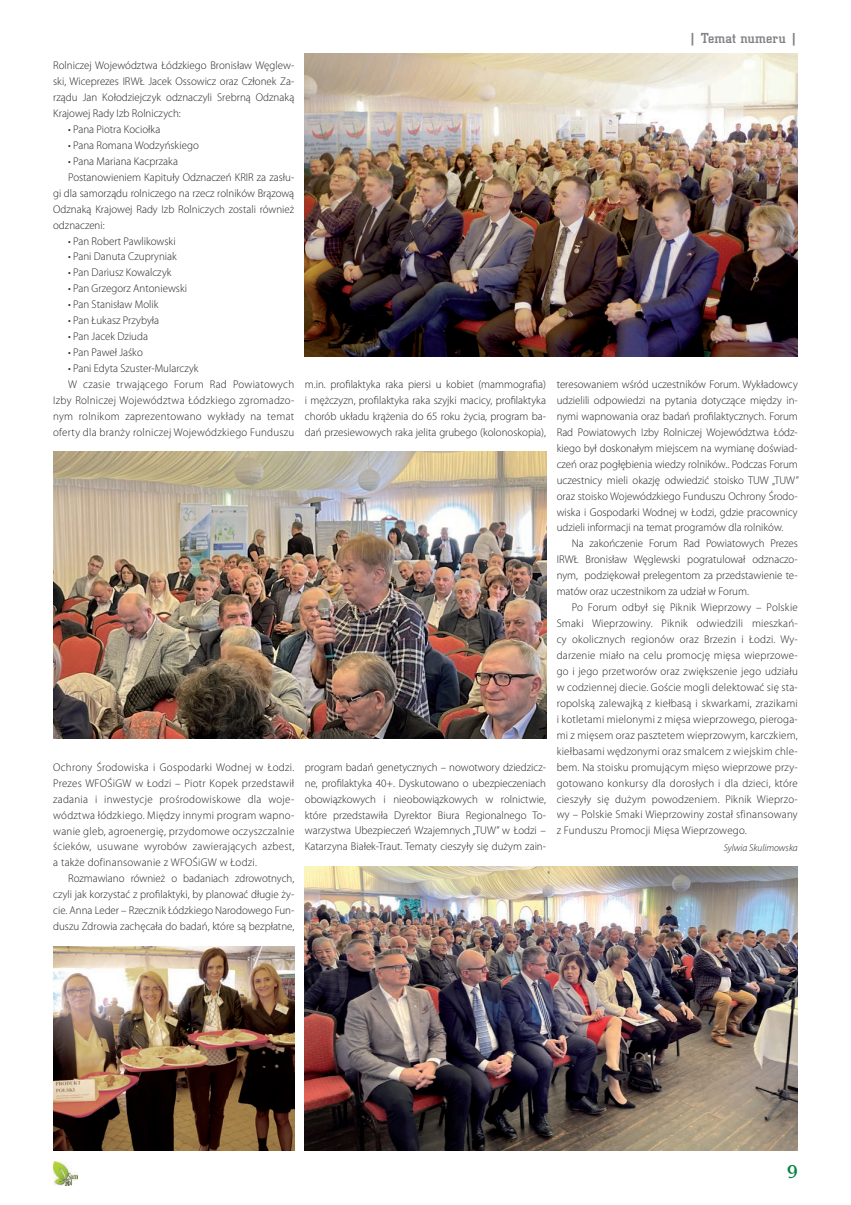
<style>
.page{position:relative;width:851px;height:1205px;background:#fff}
.page>*{position:absolute;margin:0;border:0;box-sizing:border-box;transform-origin:0 0}
.t1{font:700 17.5px "Altrincham";color:#008340}
.t2{font:500 15px "City DEE";letter-spacing:.005em;color:#808285}
.t3{font:300 11.25px/16px "Myriad Pro";color:#231f20;text-align:justify}
.t4{font:300 11.25px "Myriad Pro";letter-spacing:.025em;color:#231f20}
.t5{font:italic 300 10px "Myriad Pro";color:#231f20}
</style>
<div class="page">
<img style="left:53px;top:1161px;width:25px;height:24px">
<img style="left:305px;top:53px;width:492px;height:303px">
<img style="left:53px;top:452px;width:493px;height:287px">
<img style="left:305px;top:866px;width:492px;height:285px">
<img style="left:53px;top:946px;width:241px;height:205px">
<p class="t3" style="left:53px;top:58px;width:242px">Rolniczej Województwa Łódzkiego Bronisław Węglew&shy;ski, Wiceprezes IRWŁ Jacek Ossowicz oraz Członek Za&shy;rządu Jan Kołodziejczyk odznaczyli Srebrną Odznaką Krajowej Rady Izb Rolniczych:</p>
<p class="t3" style="left:68px;top:121px;width:94px">• Pana Piotra Kociołka</p>
<p class="t3" style="left:68px;top:137px;width:132px">• Pana Romana Wodzyńskiego</p>
<p class="t3" style="left:68px;top:153px;width:111px">• Pana Mariana Kacprzaka</p>
<p class="t3" style="left:68px;top:169px;width:227px">Postanowieniem Kapituły Odznaczeń KRIR za zasłu-</p>
<p class="t3" style="left:53px;top:185px;width:242px">gi dla samorządu rolniczego na rzecz rolników Brązową</p>
<p class="t3" style="left:53px;top:201px;width:242px">Odznaką Krajowej Rady Izb Rolniczych zostali również</p>
<p class="t3" style="left:53px;top:217px;width:53px">odznaczeni:</p>
<p class="t3" style="left:68px;top:233px;width:109px">• Pan Robert Pawlikowski</p>
<p class="t3" style="left:68px;top:249px;width:110px">• Pani Danuta Czupryniak</p>
<p class="t3" style="left:68px;top:265px;width:105px">• Pan Dariusz Kowalczyk</p>
<p class="t3" style="left:68px;top:281px;width:120px">• Pan Grzegorz Antoniewski</p>
<p class="t3" style="left:68px;top:297px;width:92px">• Pan Stanisław Molik</p>
<p class="t3" style="left:68px;top:313px;width:92px">• Pan Łukasz Przybyła</p>
<p class="t3" style="left:68px;top:329px;width:81px">• Pan Jacek Dziuda</p>
<p class="t3" style="left:68px;top:344px;width:76px">• Pan Paweł Jaśko</p>
<p class="t3" style="left:68px;top:360px;width:132px">• Pani Edyta Szuster-Mularczyk</p>
<p class="t4" style="left:68px;top:378px;width:227px">W czasie trwającego Forum Rad Powiatowych</p>
<p class="t4" style="left:53px;top:394px;width:242px">Izby Rolniczej Województwa Łódzkiego zgromadzo-</p>
<p class="t4" style="left:53px;top:410px;width:242px">nym rolnikom zaprezentowano wykłady na temat</p>
<p class="t4" style="left:53px;top:426px;width:242px">oferty dla branży rolniczej Wojewódzkiego Funduszu</p>
<p class="t3" style="left:305px;top:376px;width:242px">m.in. profilaktyka raka piersi u kobiet (mammografia) i mężczyzn, profilaktyka raka szyjki macicy, profilaktyka chorób układu krążenia do 65 roku życia, program ba&shy;dań przesiewowych raka jelita grubego (kolonoskopia),</p>
<p class="t3" style="left:53px;top:759px;width:242px">Ochrony Środowiska i Gospodarki Wodnej w Łodzi.<br>Prezes WFOŚiGW w Łodzi – Piotr Kopek przedstawił zadania i inwestycje prośrodowiskowe dla woje&shy;wództwa łódzkiego. Między innymi program wapno&shy;wanie gleb, agroenergię, przydomowe oczyszczalnie ścieków, usuwane wyrobów zawierających azbest, a także dofinansowanie z WFOŚiGW w Łodzi.</p>
<p class="t3" style="left:53px;top:871px;width:242px;text-indent:15px">Rozmawiano również o badaniach zdrowotnych, czyli jak korzystać z profilaktyki, by planować długie ży&shy;cie. Anna Leder – Rzecznik Łódzkiego Narodowego Fun&shy;duszu Zdrowia zachęcała do badań, które są bezpłatne,</p>
<p class="t3" style="left:305px;top:759px;width:242px">program badań genetycznych – nowotwory dziedzicz&shy;ne, profilaktyka 40+. Dyskutowano o ubezpieczeniach obowiązkowych i nieobowiązkowych w rolnictwie, które przedstawiła Dyrektor Biura Regionalnego To&shy;warzystwa Ubezpieczeń Wzajemnych „TUW” w Łodzi – Katarzyna Białek-Traut. Tematy cieszyły się dużym zain-</p>
<h2 class="t2" style="left:688px;top:30px;width:110px">| Temat numeru |</h2>
<p class="t3" style="left:556px;top:376px;width:243px">teresowaniem wśród uczestników Forum. Wykładowcy udzielili odpowiedzi na pytania dotyczące między in&shy;nymi wapnowania oraz badań profilaktycznych. Forum Rad Powiatowych Izby Rolniczej Województwa Łódz&shy;kiego był doskonałym miejscem na wymianę doświad&shy;czeń oraz pogłębienia wiedzy rolników.. Podczas Forum uczestnicy mieli okazję odwiedzić stoisko TUW „TUW” oraz stoisko Wojewódzkiego Funduszu Ochrony Środo&shy;wiska i Gospodarki Wodnej w Łodzi, gdzie pracownicy udzieli informacji na temat programów dla rolników.</p>
<p class="t3" style="left:556px;top:536px;width:242px;text-indent:15px">Na zakończenie Forum Rad Powiatowych Prezes IRWŁ Bronisław Węglewski pogratulował odznaczo&shy;nym, podziękował prelegentom za przedstawienie te&shy;matów oraz uczestnikom za udział w Forum.</p>
<p class="t3" style="left:556px;top:599px;width:242px;text-indent:15px">Po Forum odbył się Piknik Wieprzowy – Polskie Smaki Wieprzowiny. Piknik odwiedzili mieszkań&shy;cy okolicznych regionów oraz Brzezin i Łodzi. Wy&shy;darzenie miało na celu promocję mięsa wieprzowe&shy;go i jego przetworów oraz zwiększenie jego udziału w codziennej diecie. Goście mogli delektować się sta&shy;ropolską zalewajką z kiełbasą i skwarkami, zrazikami i kotletami mielonymi z mięsa wieprzowego, pieroga&shy;mi z mięsem oraz pasztetem wieprzowym, karczkiem, kiełbasami wędzonymi oraz smalcem z wiejskim chle&shy;bem. Na stoisku promującym mięso wieprzowe przy&shy;gotowano konkursy dla dorosłych i dla dzieci, które cieszyły się dużym powodzeniem. Piknik Wieprzo&shy;wy – Polskie Smaki Wieprzowiny został sfinansowany z Funduszu Promocji Mięsa Wieprzowego.</p>
<p class="t5" style="left:723px;top:842px;width:76px">Sylwia Skulimowska</p>
<h1 class="t1" style="left:787px;top:1161px;width:12px">9</h1>
</div>
